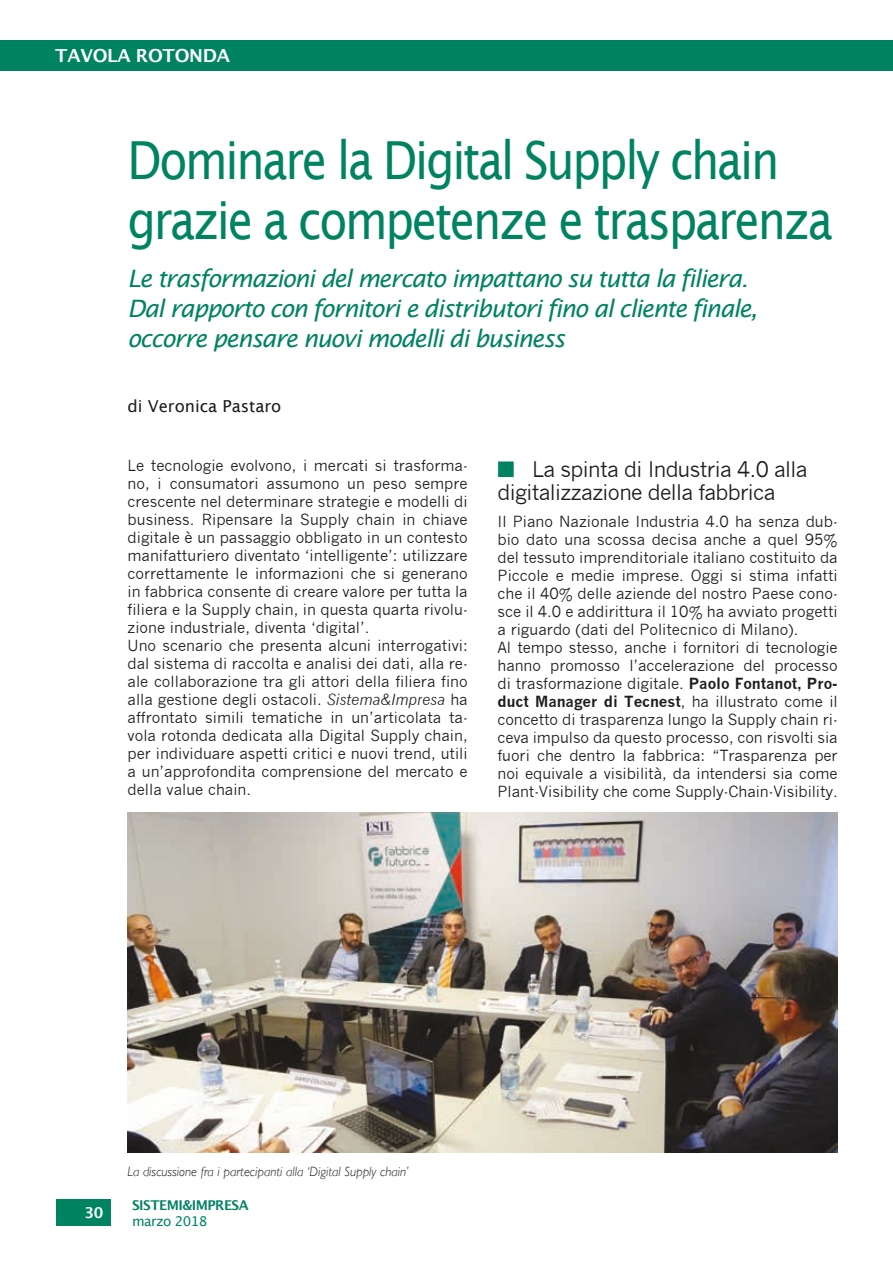
<style>
.page{position:relative;width:893px;height:1263px;background:#fff}
.page>*{position:absolute;margin:0;border:0;box-sizing:border-box;transform-origin:0 0}
.t1{font:52.5px/60px "Lucida Sans";letter-spacing:-.05em;color:#008361;scale:.87 1}
.t2{font:italic 24px/30px "Lucida Sans";letter-spacing:-.05em;color:#008361}
.t3{font:21px/22.5px "News Gothic";letter-spacing:-.03em;color:#1d1d1b}
.t4{font:600 18px "Lucida Sans";letter-spacing:-.015em;color:#fff}
.t5{font:16.5px "Lucida Sans";color:#1d1d1b}
.t6{font:15px/18px "News Gothic";color:#1d1d1b}
.t7{font:600 15px "Lucida Sans";color:#fff}
.t8{font:italic 300 13.5px "Gill Sans";color:#1d1d1b}
.t9{font:700 13.5px "Lucida Grande";letter-spacing:-.04em;color:#008361}
.t10{font:13.5px "Lucida Grande";letter-spacing:-.04em;color:#008361}
.s1{font-style:italic}
.s2{color:#008361}
.s3{font-weight:700}
</style>
<div class="page">
<div style="left:56px;top:1199px;width:54px;height:27px;background:#008361"></div>
<div style="left:0;top:40px;width:893px;height:31px;background:#008361"></div>
<img style="left:128px;top:812px;width:710px;height:340px">
<p class="t4" style="left:55px;top:46px;width:176px">TAVOLA ROTONDA</p>
<h1 class="t1" style="left:128px;top:130px;width:812px">Dominare la Digital Supply chain grazie a competenze e trasparenza</h1>
<h2 class="t2" style="left:128px;top:263px;width:632px">Le trasformazioni del mercato impattano su tutta la filiera.<br>Dal rapporto con fornitori e distributori fino al cliente finale, occorre pensare nuovi modelli di business</h2>
<p class="t5" style="left:128px;top:396px;width:155px">di Veronica Pastaro</p>
<p class="t6" style="left:128px;top:457px;width:342px">Le tecnologie evolvono, i mercati si trasforma&shy;no, i consumatori assumono un peso sempre crescente nel determinare strategie e modelli di business. Ripensare la Supply chain in chiave digitale è un passaggio obbligato in un contesto manifatturiero diventato ‘intelligente’: utilizzare correttamente le informazioni che si generano in fabbrica consente di creare valore per tutta la filiera e la Supply chain, in questa quarta rivolu&shy;zione industriale, diventa ‘digital’.<br>Uno scenario che presenta alcuni interrogativi: dal sistema di raccolta e analisi dei dati, alla re&shy;ale collaborazione tra gli attori della filiera fino alla gestione degli ostacoli. <span class="s1">Sistema&amp;Impresa</span> ha affrontato simili tematiche in un’articolata ta&shy;vola rotonda dedicata alla Digital Supply chain, per individuare aspetti critici e nuovi trend, utili a un’approfondita comprensione del mercato e della value chain.</p>
<h3 class="t3" style="left:497px;top:458px;width:312px"><span class="s2">■</span> La spinta di Industria 4.0 alla digitalizzazione della fabbrica</h3>
<p class="t6" style="left:497px;top:512px;width:342px">Il Piano Nazionale Industria 4.0 ha senza dub&shy;bio dato una scossa decisa anche a quel 95% del tessuto imprenditoriale italiano costituito da Piccole e medie imprese. Oggi si stima infatti che il 40% delle aziende del nostro Paese cono&shy;sce il 4.0 e addirittura il 10% ha avviato progetti a riguardo (dati del Politecnico di Milano).<br>Al tempo stesso, anche i fornitori di tecnologie hanno promosso l’accelerazione del processo di trasformazione digitale. <span class="s3">Paolo Fontanot, Pro&shy;duct Manager di Tecnest</span>, ha illustrato come il concetto di trasparenza lungo la Supply chain ri&shy;ceva impulso da questo processo, con risvolti sia fuori che dentro la fabbrica: “Trasparenza per noi equivale a visibilità, da intendersi sia come Plant-Visibility che come Supply-Chain-Visibility.</p>
<p class="t7" style="left:84px;top:1204px;width:21px">30</p>
<p class="t8" style="left:128px;top:1164px;width:282px">La discussione fra i partecipanti alla ‘Digital Supply chain’</p>
<p class="t9" style="left:132px;top:1194px;width:118px">SISTEMI&amp;IMPRESA</p>
<p class="t10" style="left:132px;top:1213px;width:77px">marzo 2018</p>
</div>
